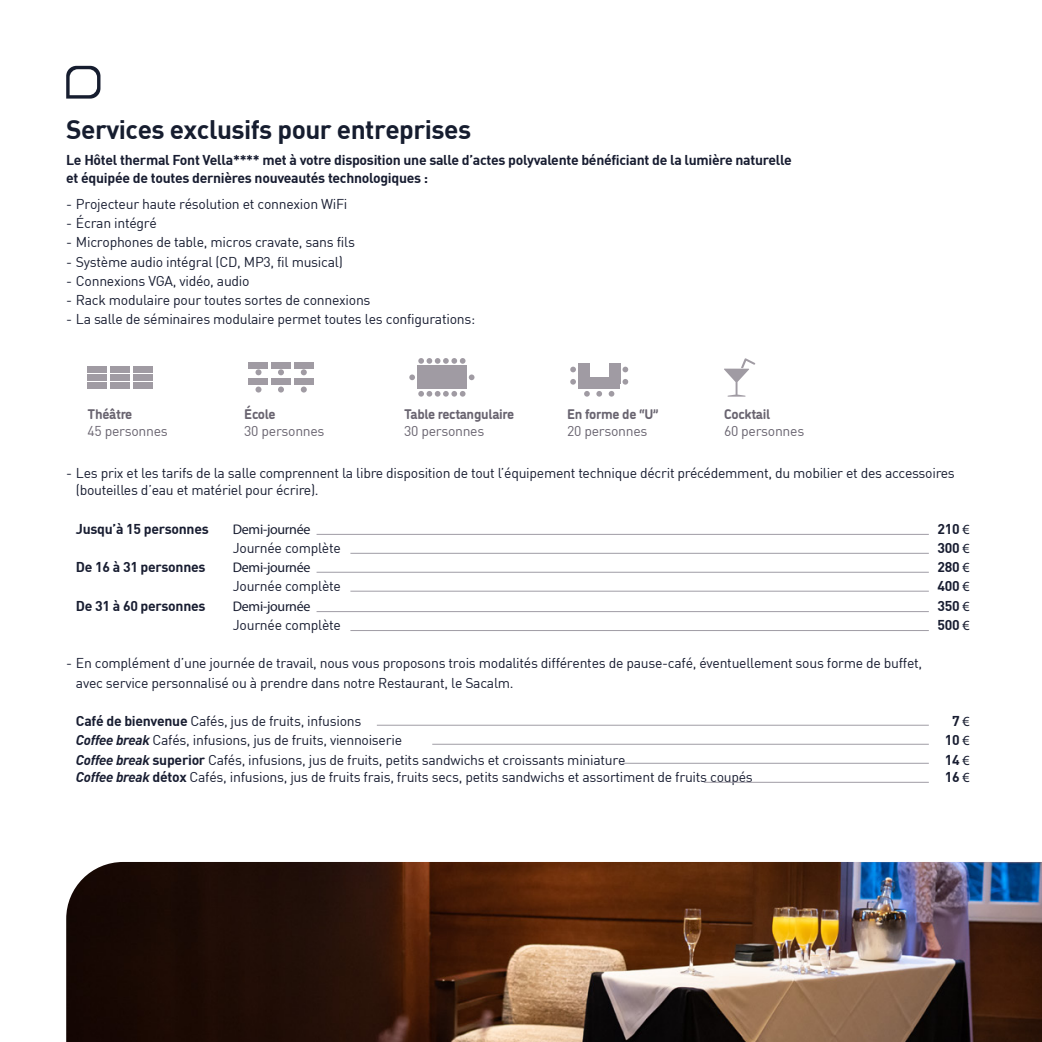
<style>
.page{position:relative;width:1042px;height:1042px;background:#fff}
.page>*{position:absolute;margin:0;border:0;box-sizing:border-box;transform-origin:0 0}
.t1{font:700 26.25px "DIN";letter-spacing:-.02em;color:#161d2f}
.t2{font:14px/17.5px "DIN";letter-spacing:-.02em;color:#181d31}
.t3{font:700 14px/17.5px "DIN";letter-spacing:-.02em;color:#181d31}
.t4{font:14px "DIN";letter-spacing:-.02em;color:#696470}
.t5{font:700 14px "DI Nosaur";letter-spacing:-.02em;color:#696470}
.t6{font:14px "Myriad Pro";letter-spacing:-.02em;color:#181d31}
.s1{font-family:"Myriad Pro";font-weight:400}
.s2{font-weight:700}
.s3{font-family:"DIN Pro";font-weight:700;font-style:italic}
</style>
<div class="page">
<svg style="left:66px;top:66px;width:34px;height:33px"></svg>
<div style="left:87px;top:374px;width:20px;height:6px;background:#a09ba3"></div>
<div style="left:87px;top:366px;width:20px;height:6px;background:#a09ba3"></div>
<div style="left:87px;top:382px;width:20px;height:6px;background:#a09ba3"></div>
<div style="left:110px;top:366px;width:20px;height:6px;background:#a09ba3"></div>
<div style="left:110px;top:374px;width:20px;height:6px;background:#a09ba3"></div>
<div style="left:110px;top:382px;width:20px;height:6px;background:#a09ba3"></div>
<div style="left:133px;top:366px;width:20px;height:6px;background:#a09ba3"></div>
<div style="left:133px;top:374px;width:20px;height:6px;background:#a09ba3"></div>
<div style="left:133px;top:382px;width:20px;height:6px;background:#a09ba3"></div>
<div style="left:417px;top:365px;width:50px;height:24px;background:#a09ba3"></div>
<svg style="left:409px;top:374px;width:6px;height:6px"></svg>
<svg style="left:469px;top:374px;width:5px;height:6px"></svg>
<svg style="left:418px;top:391px;width:47px;height:6px"></svg>
<svg style="left:418px;top:358px;width:47px;height:6px"></svg>
<div style="left:248px;top:379px;width:20px;height:6px;background:#a09ba3"></div>
<div style="left:248px;top:362px;width:20px;height:6px;background:#a09ba3"></div>
<div style="left:271px;top:362px;width:20px;height:6px;background:#a09ba3"></div>
<div style="left:271px;top:379px;width:20px;height:6px;background:#a09ba3"></div>
<div style="left:294px;top:362px;width:20px;height:6px;background:#a09ba3"></div>
<div style="left:294px;top:379px;width:20px;height:6px;background:#a09ba3"></div>
<svg style="left:255px;top:369px;width:6px;height:6px"></svg>
<svg style="left:255px;top:386px;width:6px;height:6px"></svg>
<svg style="left:278px;top:369px;width:6px;height:6px"></svg>
<svg style="left:278px;top:386px;width:6px;height:6px"></svg>
<svg style="left:301px;top:369px;width:6px;height:6px"></svg>
<svg style="left:301px;top:386px;width:6px;height:6px"></svg>
<svg style="left:609px;top:391px;width:5px;height:6px"></svg>
<svg style="left:622px;top:379px;width:6px;height:6px"></svg>
<svg style="left:570px;top:379px;width:6px;height:6px"></svg>
<svg style="left:596px;top:391px;width:6px;height:6px"></svg>
<svg style="left:622px;top:367px;width:6px;height:5px"></svg>
<svg style="left:570px;top:367px;width:6px;height:5px"></svg>
<svg style="left:584px;top:391px;width:6px;height:6px"></svg>
<div style="left:609px;top:363px;width:11px;height:21px;background:#a09ba3"></div>
<div style="left:578px;top:378px;width:42px;height:11px;background:#a09ba3"></div>
<div style="left:578px;top:363px;width:11px;height:21px;background:#a09ba3"></div>
<svg style="left:724px;top:358px;width:31px;height:39px"></svg>
<hr style="left:316px;top:534px;width:613px;height:1px;background:#9f9ca5">
<hr style="left:377px;top:725px;width:552px;height:1px;background:#9f9ca5">
<hr style="left:432px;top:744px;width:497px;height:1px;background:#9f9ca5">
<hr style="left:622px;top:763px;width:307px;height:1px;background:#9f9ca5">
<hr style="left:704px;top:782px;width:225px;height:1px;background:#9f9ca5">
<hr style="left:350px;top:553px;width:579px;height:1px;background:#9f9ca5">
<hr style="left:316px;top:572px;width:613px;height:1px;background:#9f9ca5">
<hr style="left:350px;top:591px;width:579px;height:1px;background:#9f9ca5">
<hr style="left:316px;top:611px;width:613px;height:1px;background:#9f9ca5">
<hr style="left:350px;top:630px;width:579px;height:1px;background:#9f9ca5">
<img style="left:66px;top:862px;width:976px;height:180px">
<h1 class="t1" style="left:66px;top:112px;width:406px">Services exclusifs pour entreprises</h1>
<p class="t3" style="left:66px;top:151px;width:727px">Le Hôtel thermal Font Vella**** met à votre disposition une salle d’actes polyvalente bénéficiant de la lumière naturelle et équipée de toutes dernières nouveautés technologiques :</p>
<p class="t2" style="left:66px;top:195px;width:283px">- Projecteur haute résolution et connexion WiFi</p>
<p class="t2" style="left:66px;top:214px;width:92px">- Écran intégré</p>
<p class="t2" style="left:66px;top:233px;width:290px">- Microphones de table, micros cravate, sans fils</p>
<p class="t2" style="left:66px;top:253px;width:278px">- Système audio intégral (CD, MP3, fil musical)</p>
<p class="t2" style="left:66px;top:272px;width:185px">- Connexions VGA, vidéo, audio</p>
<p class="t2" style="left:66px;top:291px;width:306px">- Rack modulaire pour toutes sortes de connexions</p>
<p class="t2" style="left:66px;top:310px;width:410px">- La salle de séminaires modulaire permet toutes les configurations:</p>
<p class="t5" style="left:87px;top:403px;width:46px">Théâtre</p>
<p class="t4" style="left:87px;top:422px;width:82px">45 personnes</p>
<p class="t5" style="left:244px;top:403px;width:33px">École</p>
<p class="t4" style="left:244px;top:422px;width:82px">30 personnes</p>
<p class="t5" style="left:404px;top:403px;width:112px">Table rectangulaire</p>
<p class="t4" style="left:404px;top:422px;width:82px">30 personnes</p>
<p class="t5" style="left:567px;top:403px;width:93px">En forme de “U”</p>
<p class="t4" style="left:567px;top:422px;width:82px">20 personnes</p>
<p class="t5" style="left:724px;top:403px;width:48px">Cocktail</p>
<p class="t4" style="left:724px;top:422px;width:82px">60 personnes</p>
<p class="t2" style="left:76px;top:463px;width:880px;text-indent:-10px">- Les prix et les tarifs de la salle comprennent la libre disposition de tout l’équipement technique décrit précédemment, du mobilier et des accessoires (bouteilles d’eau et matériel pour écrire).</p>
<p class="t3" style="left:76px;top:519px;width:134px">Jusqu’à 15 personnes</p>
<p class="t6" style="left:233px;top:521px;width:79px">Demi-journée</p>
<p class="t3" style="left:937px;top:519px;width:34px">210 <span class="s1">€</span></p>
<p class="t2" style="left:233px;top:539px;width:110px">Journée complète</p>
<p class="t3" style="left:937px;top:538px;width:34px">300 <span class="s1">€</span></p>
<p class="t3" style="left:76px;top:558px;width:131px">De 16 à 31 personnes</p>
<p class="t6" style="left:233px;top:560px;width:79px">Demi-journée</p>
<p class="t3" style="left:937px;top:558px;width:34px">280 <span class="s1">€</span></p>
<p class="t2" style="left:233px;top:577px;width:110px">Journée complète</p>
<p class="t3" style="left:937px;top:577px;width:34px">400 <span class="s1">€</span></p>
<p class="t3" style="left:76px;top:596px;width:131px">De 31 à 60 personnes</p>
<p class="t6" style="left:233px;top:598px;width:79px">Demi-journée</p>
<p class="t3" style="left:937px;top:596px;width:34px">350 <span class="s1">€</span></p>
<p class="t2" style="left:233px;top:616px;width:110px">Journée complète</p>
<p class="t3" style="left:937px;top:615px;width:34px">500 <span class="s1">€</span></p>
<p class="t2" style="left:76px;top:653px;width:848px;line-height:19.2px;text-indent:-10px">- En complément d’une journée de travail, nous vous proposons trois modalités différentes de pause-café, éventuellement sous forme de buffet, avec service personnalisé ou à prendre dans notre Restaurant, le Sacalm.</p>
<p class="t2" style="left:76px;top:712px;width:287px"><span class="s2">Café de bienvenue</span> Cafés, jus de fruits, infusions</p>
<p class="t3" style="left:952px;top:712px;width:19px">7 <span class="s1">€</span></p>
<p class="t2" style="left:76px;top:731px;width:328px"><span class="s3">Coffee break</span> Cafés, infusions, jus de fruits, viennoiserie</p>
<p class="t3" style="left:945px;top:731px;width:26px">10 <span class="s1">€</span></p>
<p class="t2" style="left:76px;top:750px;width:551px"><span class="s3">Coffee break</span> <span class="s2">superior</span> Cafés, infusions, jus de fruits, petits sandwichs et croissants miniature</p>
<p class="t3" style="left:945px;top:750px;width:26px">14 <span class="s1">€</span></p>
<p class="t2" style="left:76px;top:768px;width:678px"><span class="s3">Coffee break</span> <span class="s2">détox</span> Cafés, infusions, jus de fruits frais, fruits secs, petits sandwichs et assortiment de fruits coupés</p>
<p class="t3" style="left:945px;top:768px;width:26px">16 <span class="s1">€</span></p>
</div>
